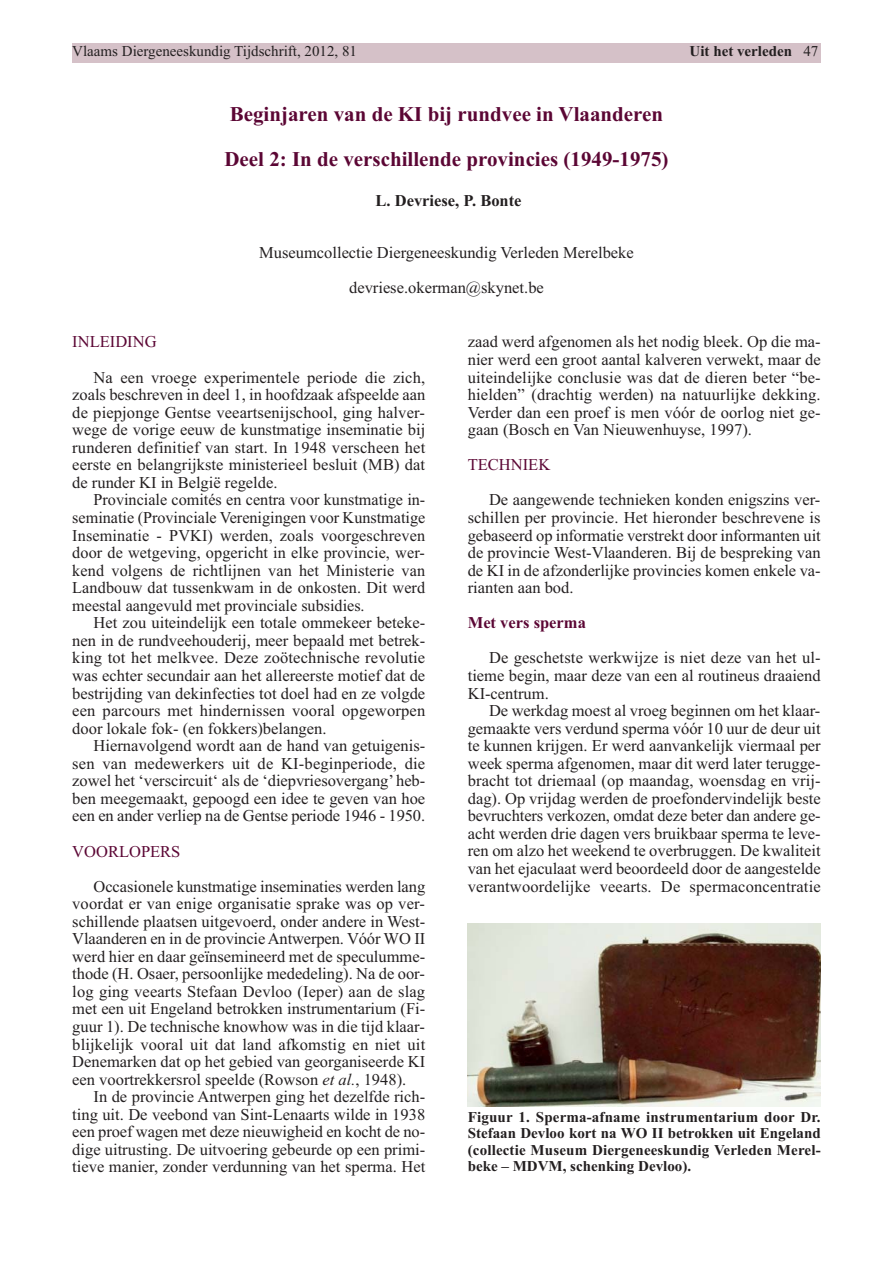
<style>
.page{position:relative;width:893px;height:1263px;background:#fff}
.page>*{position:absolute;margin:0;border:0;box-sizing:border-box;transform-origin:0 0}
.t1{font:700 21px/45px "Times New Roman";color:#5b0634}
.t2{font:16.5px/17.5px "Times New Roman";color:#231f20;text-align:justify}
.t3{font:16.5px "Times New Roman";color:#5b0634}
.t4{font:700 16.5px "Times New Roman";color:#231f20}
.t5{font:700 16.5px "Times New Roman";color:#5b0634}
.t6{font:700 15px/16.5px "Times New Roman";color:#231f20;text-align:justify}
.t7{font:15px "Times New Roman";color:#231f20}
.s1{font-weight:400}
.s2{font-style:italic}
</style>
<div class="page">
<div style="left:72px;top:44px;width:749px;height:19px;background:#d5c1c8"></div>
<img style="left:468px;top:923px;width:353px;height:184px">
<p class="t7" style="left:72px;top:46px;width:286px">Vlaams Diergeneeskundig Tijdschrift, 2012, 81</p>
<p class="t6" style="left:690px;top:44px;width:130px">Uit het verleden <span class="s1">47</span></p>
<p class="t1" style="left:224px;top:93px;width:446px">Beginjaren van de KI bij rundvee in Vlaanderen<br>Deel 2: In de verschillende provincies (1949-1975)</p>
<p class="t4" style="left:376px;top:195px;width:148px">L. Devriese, P. Bonte</p>
<p class="t2" style="left:259px;top:237px;width:376px;line-height:35.1px;text-align:center">Museumcollectie Diergeneeskundig Verleden Merelbeke devriese.okerman@skynet.be</p>
<p class="t3" style="left:72px;top:336px;width:86px">INLEIDING</p>
<p class="t2" style="left:72px;top:370px;width:354px;text-indent:21px">Na een vroege experimentele periode die zich, zoals beschreven in deel 1, in hoofdzaak afspeelde aan de piepjonge Gentse veeartsenijschool, ging halver&shy;wege de vorige eeuw de kunstmatige inseminatie bij runderen definitief van start. In 1948 verscheen het eerste en belangrijkste ministerieel besluit (MB) dat de runder KI in België regelde.</p>
<p class="t2" style="left:72px;top:493px;width:354px;text-indent:21px">Provinciale comités en centra voor kunstmatige in&shy;seminatie (Provinciale Verenigingen voor Kunstmatige Inseminatie - PVKI) werden, zoals voorgeschreven door de wetgeving, opgericht in elke provincie, wer&shy;kend volgens de richtlijnen van het Ministerie van Landbouw dat tussenkwam in de onkosten. Dit werd meestal aangevuld met provinciale subsidies.</p>
<p class="t2" style="left:72px;top:616px;width:354px;text-indent:21px">Het zou uiteindelijk een totale ommekeer beteke&shy;nen in de rundveehouderij, meer bepaald met betrek&shy;king tot het melkvee. Deze zoötechnische revolutie was echter secundair aan het allereerste motief dat de bestrijding van dekinfecties tot doel had en ze volgde een parcours met hindernissen vooral opgeworpen door lokale fok- (en fokkers)belangen.</p>
<p class="t2" style="left:72px;top:738px;width:354px;text-indent:21px">Hiernavolgend wordt aan de hand van getuigenis&shy;sen van medewerkers uit de KI-beginperiode, die zowel het ‘verscircuit‘ als de ‘diepvriesovergang’ heb&shy;ben meegemaakt, gepoogd een idee te geven van hoe een en ander verliep na de Gentse periode 1946 - 1950.</p>
<p class="t3" style="left:72px;top:845px;width:110px">VOORLOPERS</p>
<p class="t2" style="left:72px;top:879px;width:354px;text-indent:21px">Occasionele kunstmatige inseminaties werden lang voordat er van enige organisatie sprake was op ver&shy;schillende plaatsen uitgevoerd, onder andere in West-Vlaanderen en in de provincie Antwerpen. Vóór WO II werd hier en daar geïnsemineerd met de speculumme&shy;thode (H. Osaer, persoonlijke mededeling). Na de oor&shy;log ging veearts Stefaan Devloo (Ieper) aan de slag met een uit Engeland betrokken instrumentarium (Fi&shy;guur 1). De technische knowhow was in die tijd klaar&shy;blijkelijk vooral uit dat land afkomstig en niet uit Denemarken dat op het gebied van georganiseerde KI een voortrekkersrol speelde (Rowson <span class="s2">et al.</span>, 1948).</p>
<p class="t2" style="left:72px;top:1089px;width:354px;text-indent:21px">In de provincie Antwerpen ging het dezelfde rich&shy;ting uit. De veebond van Sint-Lenaarts wilde in 1938 een proef wagen met deze nieuwigheid en kocht de no&shy;dige uitrusting. De uitvoering gebeurde op een primi&shy;tieve manier, zonder verdunning van het sperma. Het</p>
<p class="t2" style="left:468px;top:335px;width:354px">zaad werd afgenomen als het nodig bleek. Op die ma&shy;nier werd een groot aantal kalveren verwekt, maar de uiteindelijke conclusie was dat de dieren beter “be&shy;hielden” (drachtig werden) na natuurlijke dekking.<br>Verder dan een proef is men vóór de oorlog niet ge&shy;gaan (Bosch en Van Nieuwenhuyse, 1997).</p>
<p class="t3" style="left:468px;top:459px;width:84px">TECHNIEK</p>
<p class="t2" style="left:468px;top:493px;width:354px;text-indent:21px">De aangewende technieken konden enigszins ver&shy;schillen per provincie. Het hieronder beschrevene is gebaseerd op informatie verstrekt door informanten uit de provincie West-Vlaanderen. Bij de bespreking van de KI in de afzonderlijke provincies komen enkele va&shy;rianten aan bod.</p>
<p class="t5" style="left:468px;top:617px;width:120px">Met vers sperma</p>
<p class="t2" style="left:468px;top:651px;width:354px;text-indent:21px">De geschetste werkwijze is niet deze van het ul&shy;tieme begin, maar deze van een al routineus draaiend KI-centrum.</p>
<p class="t2" style="left:468px;top:703px;width:354px;text-indent:21px">De werkdag moest al vroeg beginnen om het klaar&shy;gemaakte vers verdund sperma vóór 10 uur de deur uit te kunnen krijgen. Er werd aanvankelijk viermaal per week sperma afgenomen, maar dit werd later terugge&shy;bracht tot driemaal (op maandag, woensdag en vrij&shy;dag). Op vrijdag werden de proefondervindelijk beste bevruchters verkozen, omdat deze beter dan andere ge&shy;acht werden drie dagen vers bruikbaar sperma te leve&shy;ren om alzo het weekend te overbruggen. De kwaliteit van het ejaculaat werd beoordeeld door de aangestelde verantwoordelijke veearts. De spermaconcentratie</p>
<p class="t6" style="left:468px;top:1110px;width:354px">Figuur 1. Sperma-afname instrumentarium door Dr.<br>Stefaan Devloo kort na WO II betrokken uit Engeland (collectie Museum Diergeneeskundig Verleden Merel&shy;beke – MDVM, schenking Devloo).</p>
</div>
